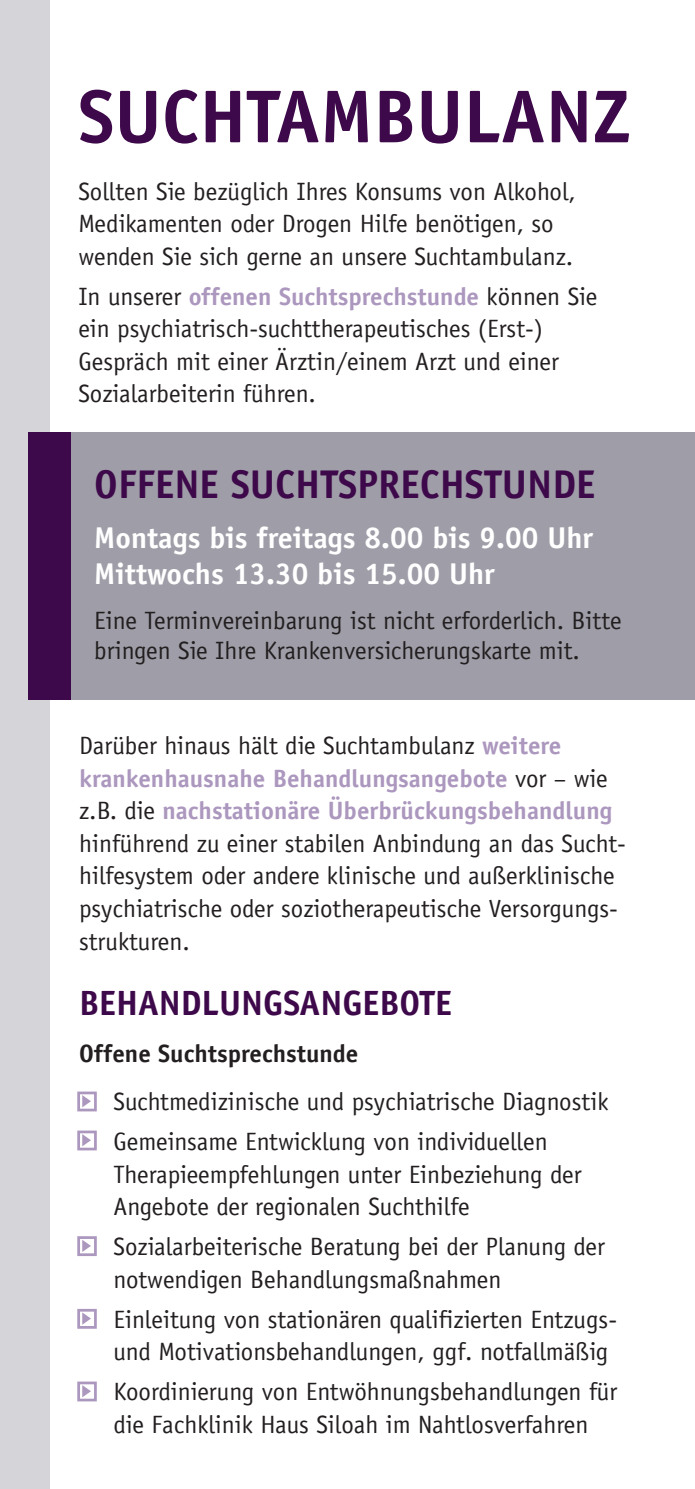
<style>
.page{position:relative;width:695px;height:1489px;background:#fff}
.page>*{position:absolute;margin:0;border:0;box-sizing:border-box;transform-origin:0 0}
.t1{font:700 75px "Officina Sans";color:#3e094a}
.t2{font:700 40px "Officina Sans";color:#3e094a}
.t3{font:700 35px "Officina Sans";color:#3e094a}
.t4{font:700 30px/36px "Officina Sans";color:#fff}
.t5{font:25px/32.5px "Officina Sans";color:#231f20}
.t6{font:700 25px "Officina Sans";color:#231f20}
.s1{font-weight:700;color:#ac97be}
</style>
<div class="page">
<div style="left:0;top:0;width:50px;height:1488px;background:#d4d4d9"></div>
<div style="left:48px;top:432px;width:646px;height:268px;background:#9f9ea8"></div>
<div style="left:28px;top:432px;width:43px;height:268px;background:#3e094a"></div>
<div style="left:77px;top:1091px;width:20px;height:20px;border:3px solid #ac97be"></div>
<svg style="left:81px;top:1092px;width:11px;height:17px"></svg>
<div style="left:77px;top:1130px;width:20px;height:20px;border:3px solid #ac97be"></div>
<svg style="left:81px;top:1131px;width:11px;height:17px"></svg>
<div style="left:77px;top:1236px;width:20px;height:19px;border:3px solid #ac97be"></div>
<svg style="left:81px;top:1237px;width:11px;height:17px"></svg>
<div style="left:77px;top:1308px;width:20px;height:20px;border:3px solid #ac97be"></div>
<svg style="left:81px;top:1309px;width:11px;height:17px"></svg>
<div style="left:77px;top:1381px;width:20px;height:20px;border:3px solid #ac97be"></div>
<svg style="left:81px;top:1382px;width:11px;height:17px"></svg>
<h1 class="t1" style="left:78px;top:70px;width:553px">SUCHTAMBULANZ</h1>
<p class="t5" style="left:78px;top:175px;width:499px">Sollten Sie bezüglich Ihres Konsums von Alkohol,<br>Medikamenten oder Drogen Hilfe benötigen, so wenden Sie sich gerne an unsere Suchtambulanz.</p>
<p class="t5" style="left:78px;top:280px;width:520px">In unserer <span class="s1">offenen Suchtsprechstunde</span> können Sie ein psychiatrisch-suchttherapeutisches (Erst-)<br>Gespräch mit einer Ärztin/einem Arzt und einer Sozialarbeiterin führen.</p>
<h2 class="t2" style="left:94px;top:459px;width:502px">OFFENE SUCHTSPRECHSTUNDE</h2>
<p class="t4" style="left:94px;top:519px;width:500px">Montags bis freitags 8.00 bis 9.00 Uhr<br>Mittwochs 13.30 bis 15.00 Uhr</p>
<p class="t5" style="left:94px;top:605px;width:529px;line-height:30px">Eine Terminvereinbarung ist nicht erforderlich. Bitte bringen Sie Ihre Krankenversicherungskarte mit.</p>
<p class="t5" style="left:79px;top:729px;width:548px">Darüber hinaus hält die Suchtambulanz <span class="s1">weitere krankenhausnahe Behandlungsangebote</span> vor – wie z.B. die <span class="s1">nachstationäre Überbrückungsbehandlung </span>hinführend zu einer stabilen Anbindung an das Sucht&shy;hilfesystem oder andere klinische und außerklinische psychiatrische oder soziotherapeutische Versorgungs&shy;strukturen.</p>
<h3 class="t3" style="left:79px;top:980px;width:374px">BEHANDLUNGSANGEBOTE</h3>
<p class="t6" style="left:79px;top:1037px;width:281px">Offene Suchtsprechstunde</p>
<p class="t5" style="left:113px;top:1081px;width:496px;line-height:40px">Suchtmedizinische und psychiatrische Diagnostik<br>Gemeinsame Entwicklung von individuellen</p>
<p class="t5" style="left:113px;top:1158px;width:469px">Therapieempfehlungen unter Einbeziehung der<br>Angebote der regionalen Suchthilfe</p>
<p class="t5" style="left:113px;top:1230px;width:493px">Sozialarbeiterische Beratung bei der Planung der notwendigen Behandlungsmaßnahmen</p>
<p class="t5" style="left:113px;top:1303px;width:505px">Einleitung von stationären qualifizierten Entzugs&shy;und Motivationsbehandlungen, ggf. notfallmäßig</p>
<p class="t5" style="left:113px;top:1375px;width:505px">Koordinierung von Entwöhnungsbehandlungen für die Fachklinik Haus Siloah im Nahtlosverfahren</p>
</div>
